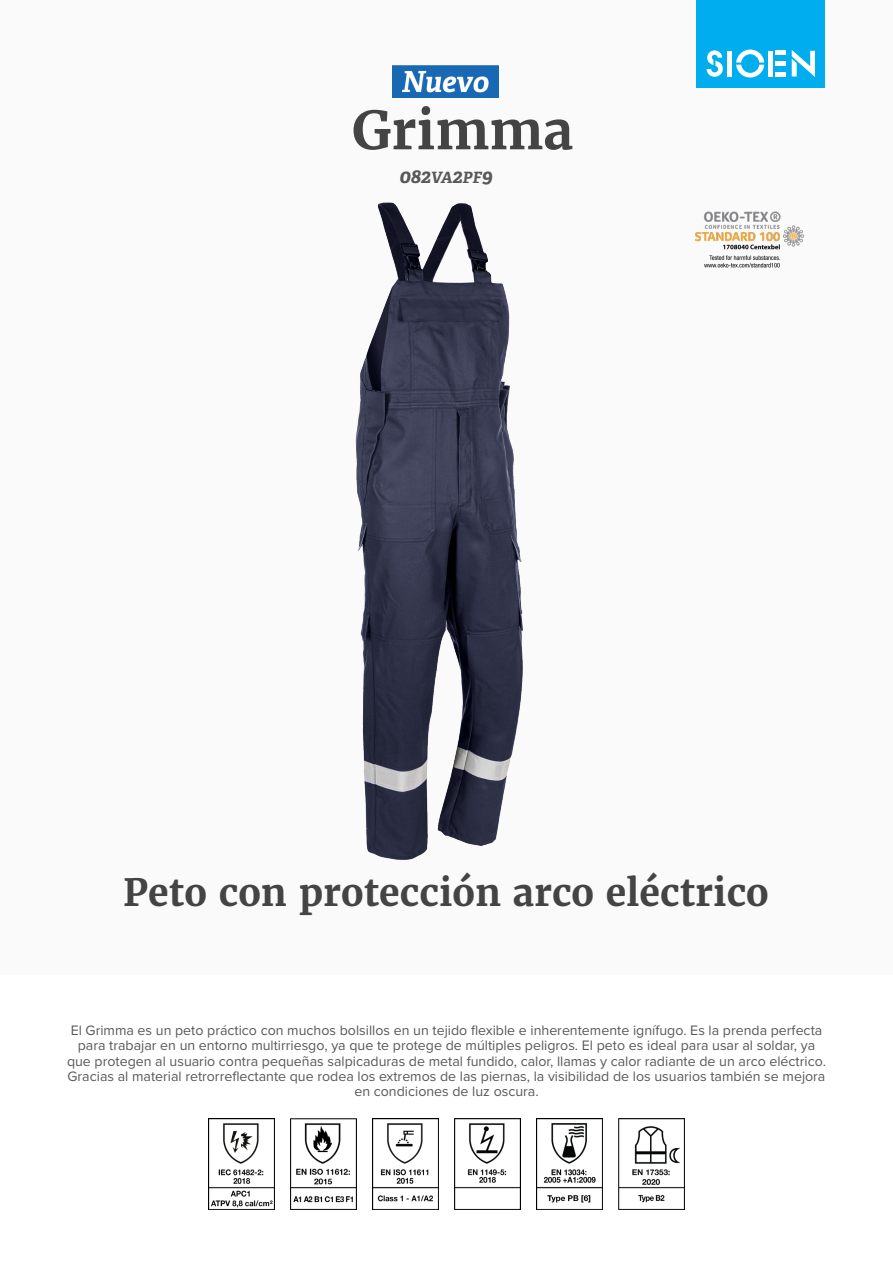
<style>
.page{position:relative;width:893px;height:1263px;background:#fff}
.page>*{position:absolute;margin:0;border:0;box-sizing:border-box;transform-origin:0 0}
.product_name{font:700 52.5px "Merriweather";color:#444}
.product_h2{font:700 37.5px "Merriweather";color:#444}
.product_ref{font:italic 700 19.5px "Adelle";color:#57585a}
.product_description{font:14.25px/15.3px "Proxima Nova";color:#57585a;text-align:center}
.s1{font-size:15.6px}
</style>
<div class="page">
<div style="left:0;top:0;width:893px;height:974px;background:#fafafa"></div>
<div style="left:697px;top:0;width:128px;height:88px;background:#00aeef"></div>
<svg style="left:707px;top:50px;width:16px;height:27px"></svg>
<svg style="left:736px;top:50px;width:28px;height:28px"></svg>
<div style="left:727px;top:51px;width:5px;height:26px;background:#fff"></div>
<div style="left:768px;top:51px;width:5px;height:26px;background:#fff"></div>
<div style="left:775px;top:72px;width:11px;height:5px;background:#fff"></div>
<div style="left:775px;top:61px;width:11px;height:5px;background:#fff"></div>
<hr style="left:775px;top:51px;width:11px;height:4px;background:#fff">
<svg style="left:792px;top:50px;width:23px;height:27px"></svg>
<img style="left:695px;top:211px;width:109px;height:57px">
<img style="left:208px;top:1118px;width:66px;height:92px">
<img style="left:290px;top:1118px;width:66px;height:92px">
<img style="left:372px;top:1118px;width:66px;height:92px">
<img style="left:454px;top:1118px;width:67px;height:92px">
<img style="left:536px;top:1118px;width:67px;height:92px">
<img style="left:618px;top:1118px;width:67px;height:92px">
<img style="left:355px;top:202px;width:168px;height:658px">
<img style="left:393px;top:65px;width:106px;height:33px">
<p class="product_name" style="left:352px;top:97px;width:223px">Grimma</p>
<p class="product_ref" style="left:399px;top:164px;width:95px">082<span class="s1">VA</span>2<span class="s1">PF</span>9</p>
<p class="product_h2" style="left:123px;top:868px;width:647px">Peto con protección arco eléctrico</p>
<p class="product_description" style="left:67px;top:1022px;width:760px">El Grimma es un peto práctico con muchos bolsillos en un tejido flexible e inherentemente ignífugo. Es la prenda perfecta para trabajar en un entorno multirriesgo, ya que te protege de múltiples peligros. El peto es ideal para usar al soldar, ya que protegen al usuario contra pequeñas salpicaduras de metal fundido, calor, llamas y calor radiante de un arco eléctrico.<br>Gracias al material retrorreflectante que rodea los extremos de las piernas, la visibilidad de los usuarios también se mejora en condiciones de luz oscura.</p>
</div>
